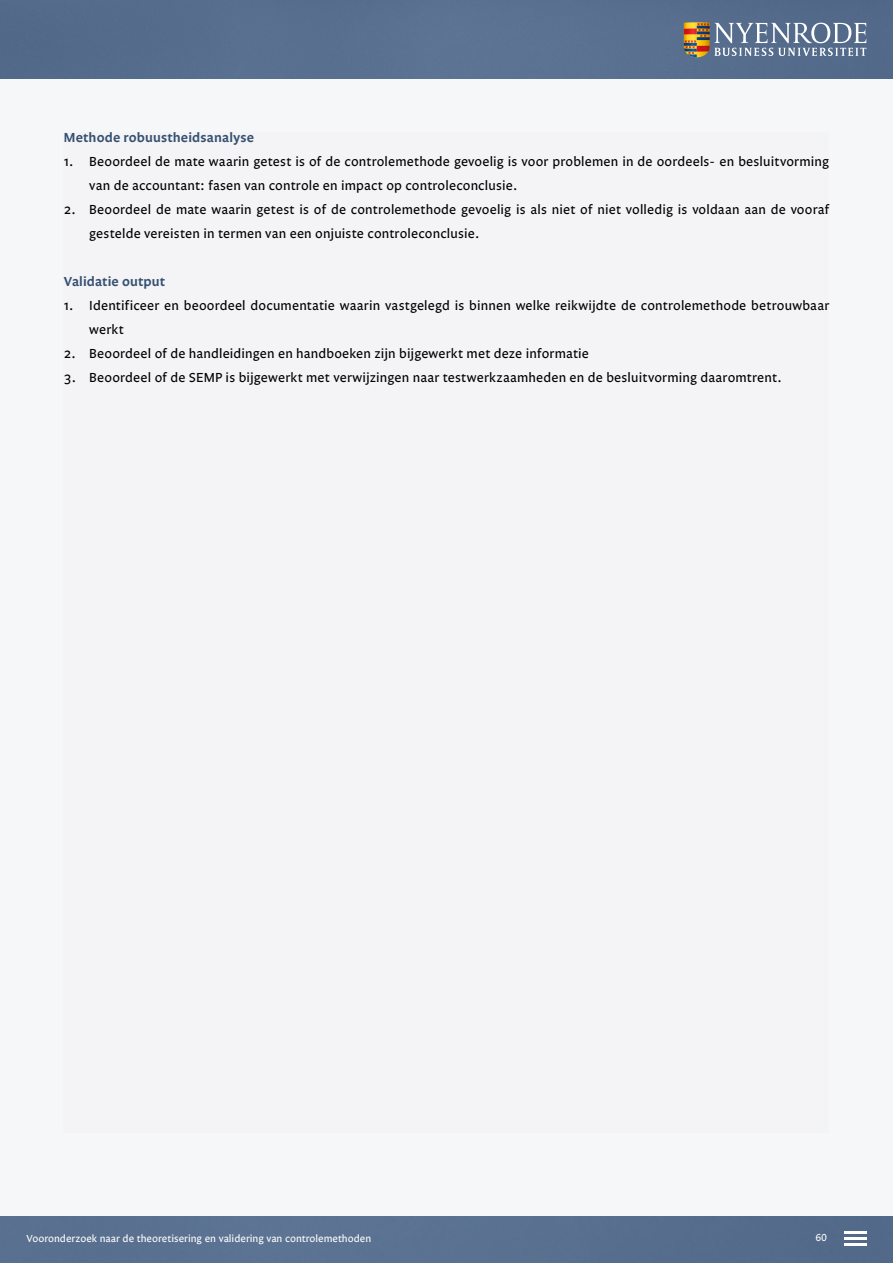
<style>
.page{position:relative;width:893px;height:1263px;background:#f6f7f9}
.page>*{position:absolute;margin:0;border:0;box-sizing:border-box;transform-origin:0 0}
.t1{font:13.5px/24px "Legato OT";letter-spacing:.01em;color:#000}
.t2{font:600 13.5px "Legato OT";letter-spacing:.01em;color:#365071}
.t3{font:10.5px "Legato OT";color:#fff}
</style>
<div class="page">
<div style="left:0;top:1216px;width:893px;height:47px;background:#597090"></div>
<hr style="left:844px;top:1231px;width:22px;height:2px;background:#fff">
<hr style="left:844px;top:1237px;width:22px;height:2px;background:#fff">
<hr style="left:844px;top:1243px;width:22px;height:2px;background:#fff">
<div style="left:0;top:0;width:893px;height:79px;background:#586f8f"></div>
<svg style="left:684px;top:22px;width:182px;height:35px;background:#828a96"></svg>
<p class="t2" style="left:64px;top:130px;width:192px">Methode robuustheidsanalyse</p>
<p class="t1" style="left:89px;top:150px;width:741px;text-indent:-26px">1. Beoordeel de mate waarin getest is of de controlemethode gevoelig is voor problemen in de oordeels- en besluitvorming van de accountant: fasen van controle en impact op controleconclusie.</p>
<p class="t1" style="left:89px;top:198px;width:741px;text-indent:-26px">2. Beoordeel de mate waarin getest is of de controlemethode gevoelig is als niet of niet volledig is voldaan aan de vooraf gestelde vereisten in termen van een onjuiste controleconclusie.</p>
<p class="t2" style="left:64px;top:274px;width:103px">Validatie output</p>
<p class="t1" style="left:89px;top:294px;width:741px;text-indent:-26px">1. Identificeer en beoordeel documentatie waarin vastgelegd is binnen welke reikwijdte de controlemethode betrouwbaar werkt</p>
<p class="t1" style="left:64px;top:342px;width:527px">2. Beoordeel of de handleidingen en handboeken zijn bijgewerkt met deze informatie</p>
<p class="t1" style="left:64px;top:366px;width:720px">3. Beoordeel of de SEMP is bijgewerkt met verwijzingen naar testwerkzaamheden en de besluitvorming daaromtrent.</p>
<p class="t3" style="left:27px;top:1233px;width:346px">Vooronderzoek naar de theoretisering en validering van controlemethoden</p>
<p class="t3" style="left:815px;top:1232px;width:13px">60</p>
</div>
